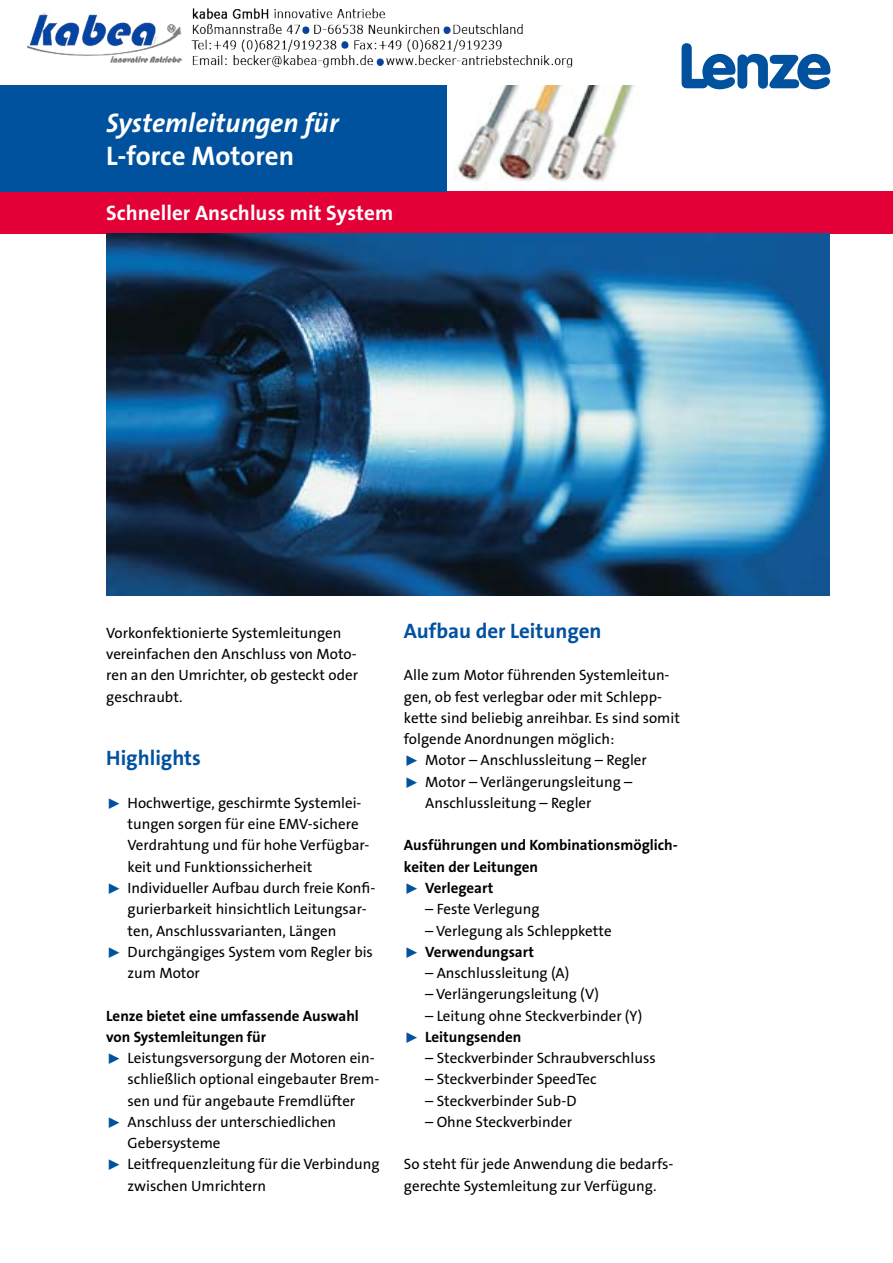
<style>
.page{position:relative;width:893px;height:1263px;background:#fff}
.page>*{position:absolute;margin:0;border:0;box-sizing:border-box;transform-origin:0 0}
.t1{font:italic 700 27px "The Sans B7";color:#fff}
.t2{font:700 27px "The Sans B7";color:#fff}
.t3{font:700 21px "The Sans B7";color:#00519e}
.t4{font:700 21px "The Sans B7";color:#fff}
.t5{font:15px/21.3px "The Sans B5 Plain";color:#000}
.t6{font:700 15px/21.3px "The Sans B7";color:#000}
.s1{font-family:"The Sans Expert";color:#00519e}
.s2{font-family:"The Sans Expert";font-weight:400;color:#00519e}
</style>
<div class="page">
<div style="left:0;top:191px;width:893px;height:43px;background:#e20036"></div>
<img style="left:106px;top:234px;width:723px;height:361px">
<img style="left:454px;top:85px;width:180px;height:96px">
<div style="left:0;top:85px;width:446px;height:106px;background:#00519e"></div>
<svg style="left:682px;top:43px;width:148px;height:46px"></svg>
<img style="left:27px;top:8px;width:546px;height:60px">
<h1 class="t1" style="left:106px;top:108px;width:234px">Systemleitungen für</h1>
<h1 class="t2" style="left:106px;top:141px;width:189px">L-force Motoren</h1>
<h2 class="t4" style="left:106px;top:202px;width:288px">Schneller Anschluss mit System</h2>
<p class="t5" style="left:106px;top:623px;width:253px">Vorkonfektionierte Systemleitungen vereinfachen den Anschluss von Moto&shy;ren an den Umrichter, ob gesteckt oder geschraubt.</p>
<h2 class="t3" style="left:106px;top:747px;width:96px">Highlights</h2>
<p class="t5" style="left:106px;top:793px;width:257px"><span class="s1">˘</span> Hochwertige, geschirmte Systemlei-</p>
<p class="t5" style="left:128px;top:814px;width:233px">tungen sorgen für eine EMV-sichere</p>
<p class="t5" style="left:128px;top:835px;width:243px">Verdrahtung und für hohe Verfügbar-</p>
<p class="t5" style="left:128px;top:856px;width:186px">keit und Funktionssicherheit</p>
<p class="t5" style="left:106px;top:878px;width:271px"><span class="s1">˘</span> Individueller Aufbau durch freie Konfi-</p>
<p class="t5" style="left:128px;top:899px;width:241px">gurierbarkeit hinsichtlich Leitungsar-</p>
<p class="t5" style="left:128px;top:920px;width:210px">ten, Anschlussvarianten, Längen</p>
<p class="t5" style="left:106px;top:942px;width:268px"><span class="s1">˘</span> Durchgängiges System vom Regler bis</p>
<p class="t5" style="left:128px;top:963px;width:74px">zum Motor</p>
<p class="t6" style="left:106px;top:1005px;width:254px">Lenze bietet eine umfassende Auswahl von Systemleitungen für</p>
<p class="t5" style="left:106px;top:1048px;width:270px"><span class="s1">˘</span> Leistungsversorgung der Motoren ein-</p>
<p class="t5" style="left:128px;top:1069px;width:253px">schließlich optional eingebauter Brem-</p>
<p class="t5" style="left:128px;top:1090px;width:229px">sen und für angebaute Fremdlüfter</p>
<p class="t5" style="left:106px;top:1112px;width:231px"><span class="s1">˘</span> Anschluss der unterschiedlichen</p>
<p class="t5" style="left:128px;top:1133px;width:94px">Gebersysteme</p>
<p class="t5" style="left:106px;top:1154px;width:275px"><span class="s1">˘</span> Leitfrequenzleitung für die Verbindung</p>
<p class="t5" style="left:128px;top:1175px;width:140px">zwischen Umrichtern</p>
<h2 class="t3" style="left:404px;top:620px;width:199px">Aufbau der Leitungen</h2>
<p class="t5" style="left:404px;top:665px;width:267px">Alle zum Motor führenden Systemleitun-</p>
<p class="t5" style="left:404px;top:686px;width:260px">gen, ob fest verlegbar oder mit Schlepp-</p>
<p class="t5" style="left:404px;top:708px;width:277px">kette sind beliebig anreihbar. Es sind somit</p>
<p class="t5" style="left:404px;top:729px;width:212px">folgende Anordnungen möglich:</p>
<p class="t5" style="left:404px;top:750px;width:244px"><span class="s1">˘</span> Motor – Anschlussleitung – Regler</p>
<p class="t5" style="left:404px;top:771px;width:230px"><span class="s1">˘</span> Motor – Verlängerungsleitung –</p>
<p class="t5" style="left:425px;top:793px;width:168px">Anschlussleitung – Regler</p>
<p class="t6" style="left:404px;top:835px;width:275px">Ausführungen und Kombinationsmöglich&shy;keiten der Leitungen<br><span class="s2">˘</span> Verlegeart</p>
<p class="t5" style="left:425px;top:899px;width:116px">– Feste Verlegung</p>
<p class="t5" style="left:425px;top:920px;width:188px">– Verlegung als Schleppkette</p>
<p class="t6" style="left:404px;top:941px;width:132px"><span class="s2">˘</span> Verwendungsart</p>
<p class="t5" style="left:425px;top:963px;width:146px">– Anschlussleitung (A)</p>
<p class="t5" style="left:425px;top:984px;width:175px">– Verlängerungsleitung (V)</p>
<p class="t5" style="left:425px;top:1005px;width:219px">– Leitung ohne Steckverbinder (Y)</p>
<p class="t6" style="left:404px;top:1026px;width:119px"><span class="s2">˘</span> Leitungsenden</p>
<p class="t5" style="left:425px;top:1048px;width:232px">– Steckverbinder Schraubverschluss</p>
<p class="t5" style="left:425px;top:1069px;width:173px">– Steckverbinder SpeedTec</p>
<p class="t5" style="left:425px;top:1090px;width:153px">– Steckverbinder Sub-D</p>
<p class="t5" style="left:425px;top:1112px;width:148px">– Ohne Steckverbinder</p>
<p class="t5" style="left:404px;top:1154px;width:271px">So steht für jede Anwendung die bedarfs&shy;gerechte Systemleitung zur Verfügung.</p>
</div>
